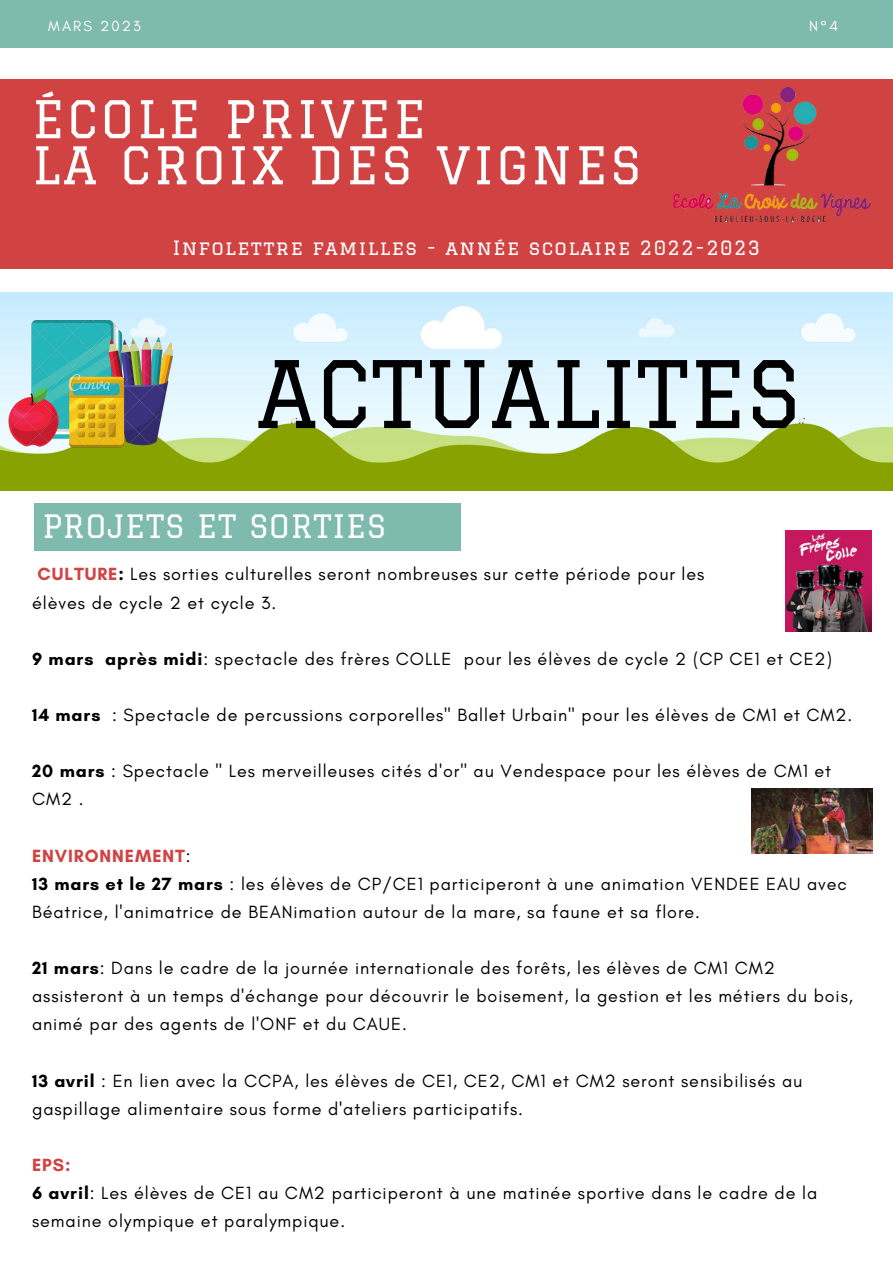
<style>
.page{position:relative;width:893px;height:1264px;background:#fff}
.page>*{position:absolute;margin:0;border:0;box-sizing:border-box;transform-origin:0 0}
.t1{font:90.6px "Graduate";color:#000}
.t2{font:50.7px/46px "Graduate";letter-spacing:.06em;color:#fff}
.t3{font:31.5px "Graduate";letter-spacing:.03em;color:#fff}
.t4{font:19.2px "Graduate";letter-spacing:.07em;color:#fff}
.t5{font:18px/28px "Glacial Indifference";letter-spacing:.05em;color:#000}
.t6{font:14.85px "Glacial Indifference";letter-spacing:.14em;color:#fff}
.s1{font-weight:700;color:#d04342}
.s2{font-weight:700}
</style>
<div class="page">
<div style="left:0;top:79px;width:892px;height:189px;background:#d04342"></div>
<div style="left:0;top:0;width:892px;height:47px;background:#7fbaaf"></div>
<svg style="left:0;top:293px;width:892px;height:197px;background:#c5ddb8"></svg>
<div style="left:35px;top:504px;width:426px;height:46px;background:#7fbaaf"></div>
<img style="left:674px;top:88px;width:196px;height:134px">
<img style="left:7px;top:321px;width:165px;height:127px">
<img style="left:785px;top:530px;width:86px;height:101px">
<img style="left:751px;top:788px;width:121px;height:65px">
<p class="t6" style="left:48px;top:17px;width:94px">MARS 2023</p>
<p class="t6" style="left:809px;top:17px;width:30px">N°4</p>
<h2 class="t2" style="left:32px;top:96px;width:610px">ÉCOLE PRIVEE<br>LA CROIX DES VIGNES</h2>
<p class="t4" style="left:173px;top:236px;width:589px">Infolettre familles - année scolaire 2022-2023</p>
<h1 class="t1" style="left:257px;top:342px;width:545px">ACTUALITES</h1>
<h3 class="t3" style="left:42px;top:507px;width:345px">PROJETS ET SORTIES</h3>
<p class="t5" style="left:32px;top:560px;width:673px"><span class="s1">CULTURE</span><span class="s2">:</span> Les sorties culturelles seront nombreuses sur cette période pour les élèves de cycle 2 et cycle 3.</p>
<p class="t5" style="left:32px;top:644px;width:801px"><span class="s2">9 mars après midi</span>: spectacle des frères COLLE pour les élèves de cycle 2 (CP CE1 et CE2)</p>
<p class="t5" style="left:32px;top:700px;width:821px"><span class="s2">14 mars</span> : Spectacle de percussions corporelles" Ballet Urbain" pour les élèves de CM1 et CM2.</p>
<p class="t5" style="left:32px;top:757px;width:800px"><span class="s2">20 mars</span> : Spectacle " Les merveilleuses cités d'or" au Vendespace pour les élèves de CM1 et<br>CM2 .</p>
<p class="t5" style="left:32px;top:841px;width:816px"><span class="s1">ENVIRONNEMENT</span>:<br><span class="s2">13 mars et le 27 mars</span> : les élèves de CP/CE1 participeront à une animation VENDEE EAU avec<br>Béatrice, l'animatrice de BEANimation autour de la mare, sa faune et sa flore.</p>
<p class="t5" style="left:32px;top:953px;width:822px"><span class="s2">21 mars</span>: Dans le cadre de la journée internationale des forêts, les élèves de CM1 CM2 assisteront à un temps d'échange pour découvrir le boisement, la gestion et les métiers du bois, animé par des agents de l'ONF et du CAUE.</p>
<p class="t5" style="left:32px;top:1066px;width:771px"><span class="s2">13 avril</span> : En lien avec la CCPA, les élèves de CE1, CE2, CM1 et CM2 seront sensibilisés au gaspillage alimentaire sous forme d'ateliers participatifs.</p>
<p class="t5" style="left:32px;top:1150px;width:786px"><span class="s1">EPS:<br></span><span class="s2">6 avril</span>: Les élèves de CE1 au CM2 participeront à une matinée sportive dans le cadre de la semaine olympique et paralympique.</p>
</div>
